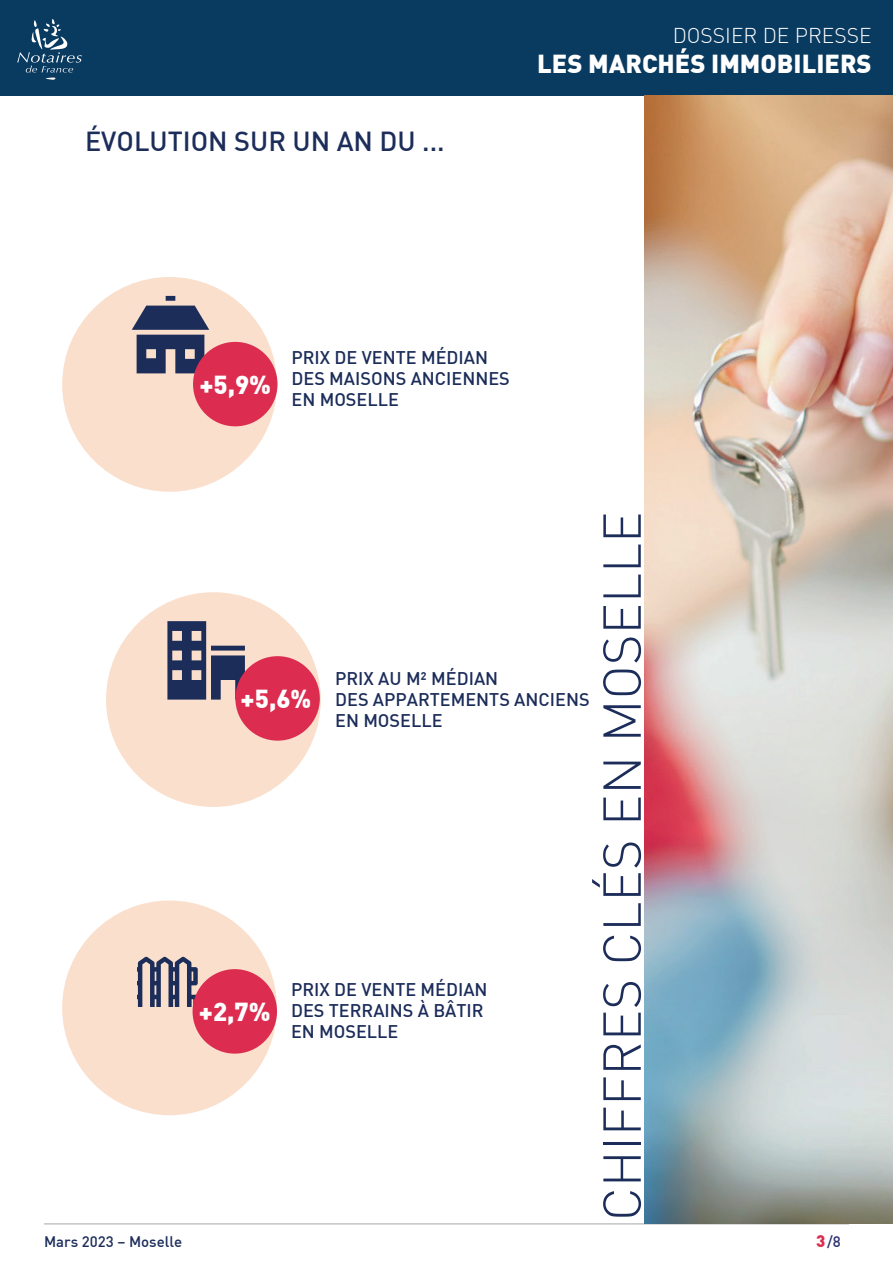
<style>
.page{position:relative;width:893px;height:1263px;background:#fff}
.page>*{position:absolute;margin:0;border:0;box-sizing:border-box;transform-origin:0 0}
.t1{font:300 52.5px "DIN";color:#1c2d5a}
.t2{font:500 27px "DIN";color:#1c2d5a}
.t3{font:900 25.5px "DIN";color:#fff}
.t4{font:300 21px "DIN";color:#fff}
.t5{font:500 18px "DIN";color:#1c2d5a}
.t6{font:500 15px "DIN";color:#1c2d5a}
.t7{font:500 15px "DIN";color:#2d3170}
.s1{font-weight:900;font-size:16.5px;color:#dc2c4f}
</style>
<div class="page">
<div style="left:0;top:0;width:893px;height:96px;background:#093a60"></div>
<hr style="left:44px;top:1223px;width:805px;height:1px;background:#c2c3c6">
<svg style="left:17px;top:19px;width:65px;height:61px"></svg>
<img style="left:644px;top:96px;width:249px;height:1127px">
<div style="left:62px;top:277px;width:215px;height:215px;background:#fadfcd;border-radius:50%"></div>
<div style="left:62px;top:900px;width:215px;height:215px;background:#fadfcd;border-radius:50%"></div>
<svg style="left:132px;top:296px;width:77px;height:77px"></svg>
<div style="left:106px;top:592px;width:215px;height:215px;background:#fadfcd;border-radius:50%"></div>
<svg style="left:137px;top:957px;width:61px;height:49px"></svg>
<svg style="left:167px;top:621px;width:78px;height:79px"></svg>
<div style="left:193px;top:969px;width:84px;height:84px;background:#dc2c4f;border-radius:50%"></div>
<div style="left:193px;top:342px;width:84px;height:84px;background:#dc2c4f;border-radius:50%"></div>
<div style="left:235px;top:656px;width:85px;height:85px;background:#dc2c4f;border-radius:50%"></div>
<p class="t4" style="left:673px;top:23px;width:201px">DOSSIER DE PRESSE</p>
<p class="t2" style="left:85px;top:124px;width:361px">ÉVOLUTION SUR UN AN DU ...</p>
<h3 class="t3" style="left:537px;top:47px;width:336px">LES MARCHÉS IMMOBILIERS</h3>
<p class="t3" style="left:199px;top:367px;width:73px">+5,9%</p>
<p class="t5" style="left:291px;top:346px;width:198px">PRIX DE VENTE MÉDIAN</p>
<p class="t5" style="left:291px;top:367px;width:220px">DES MAISONS ANCIENNES</p>
<p class="t5" style="left:291px;top:388px;width:109px">EN MOSELLE</p>
<p class="t6" style="left:44px;top:1232px;width:140px">Mars 2023 – Moselle</p>
<p class="t1" style="left:590px;top:1221px;width:711px;rotate:-90deg">CHIFFRES CLÉS EN MOSELLE</p>
<p class="t5" style="left:335px;top:667px;width:165px">PRIX AU M² MÉDIAN</p>
<p class="t5" style="left:335px;top:688px;width:256px">DES APPARTEMENTS ANCIENS</p>
<p class="t5" style="left:335px;top:709px;width:109px">EN MOSELLE</p>
<p class="t3" style="left:241px;top:682px;width:72px">+5,6%</p>
<p class="t5" style="left:291px;top:978px;width:198px">PRIX DE VENTE MÉDIAN</p>
<p class="t5" style="left:291px;top:999px;width:194px">DES TERRAINS À BÂTIR</p>
<p class="t5" style="left:291px;top:1020px;width:109px">EN MOSELLE</p>
<p class="t3" style="left:199px;top:994px;width:73px">+2,7%</p>
<p class="t7" style="left:816px;top:1232px;width:26px"><span class="s1">3</span>/8</p>
</div>
